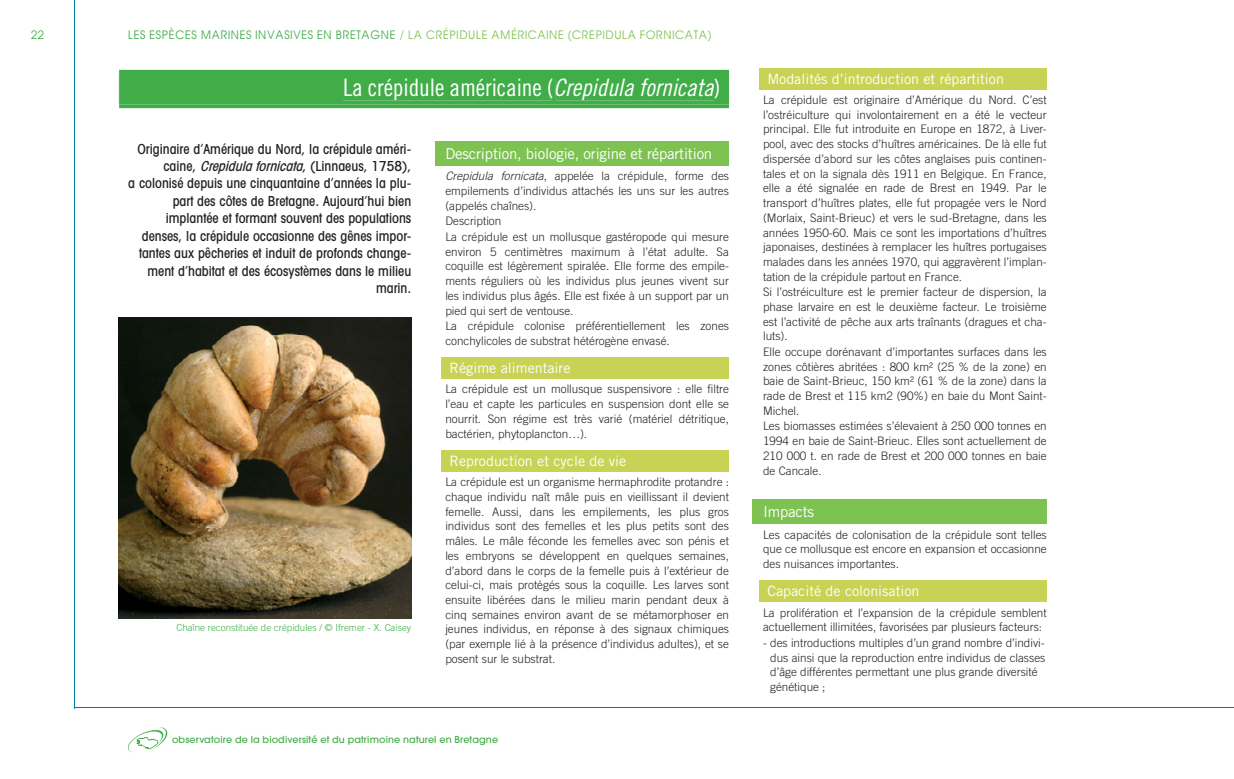
<style>
.page{position:relative;width:1234px;height:779px;background:#fff}
.page>*{position:absolute;margin:0;border:0;box-sizing:border-box;transform-origin:0 0}
.t1{font:24px "Trade Gothic Cond Eighteen";letter-spacing:-.005em;color:#fff}
.t2{font:15px "Trade Gothic";letter-spacing:-.015em;color:#fff}
.t3{font:14.25px "Trade Gothic";color:#fff}
.t4{font:500 condensed 13.8px/17.4px "Avant Garde";color:#231f20;text-align:right}
.t5{font:12px "Avant Garde";color:#7ec352}
.t6{font:12px "Avant Garde";color:#41ad49}
.t7{font:300 11.7px/14.9px "Trade Gothic";color:#231f20}
.t8{font:300 9.75px "Trade Gothic";color:#41ad49}
.t9{font:500 9.6px "Avant Garde";letter-spacing:.01em;color:#41ad49}
.s1{color:#41ad49}
.s2{font-family:"Trade Gothic Cond Eighteen Obl"}
.s3{font-style:italic}
</style>
<div class="page">
<svg style="left:127px;top:727px;width:41px;height:25px"></svg>
<hr style="left:74px;top:706px;width:1159px;height:1px;background:#00799c">
<hr style="left:74px;top:0;width:1px;height:707px;background:#00799c">
<div style="left:119px;top:70px;width:610px;height:38px;background:#41ad49"></div>
<div style="left:343px;top:78px;width:209px;height:22px;background:#41ad49"></div>
<div style="left:555px;top:78px;width:159px;height:22px;background:#41ad49"></div>
<hr style="left:714px;top:78px;width:4px;height:21px;background:#41ad49">
<div style="left:434px;top:141px;width:284px;height:24px;background:#7ec352"></div>
<div style="left:445px;top:141px;width:284px;height:24px;background:#7ec352"></div>
<div style="left:445px;top:357px;width:284px;height:21px;background:#c8d356"></div>
<div style="left:445px;top:450px;width:284px;height:21px;background:#c8d356"></div>
<div style="left:763px;top:68px;width:283px;height:21px;background:#c8d356"></div>
<div style="left:752px;top:499px;width:283px;height:24px;background:#7ec352"></div>
<div style="left:763px;top:499px;width:283px;height:24px;background:#7ec352"></div>
<div style="left:763px;top:580px;width:283px;height:21px;background:#c8d356"></div>
<img style="left:118px;top:317px;width:293px;height:301px">
<p class="t6" style="left:31px;top:30px;width:15px">22</p>
<p class="t5" style="left:128px;top:30px;width:585px"><span class="s1">LES ESPÈCES MARINES INVASIVES EN BRETAGNE</span> / LA CRÉPIDULE AMÉRICAINE (CREPIDULA FORNICATA)</p>
<p class="t1" style="left:343px;top:79px;width:379px">La crépidule américaine (<span class="s2">Crepidula fornicata</span>)</p>
<p class="t4" style="left:128px;top:141px;width:284px">Originaire d’Amérique du Nord, la crépidule améri&shy;caine, <span class="s3">Crepidula fornicata</span>, (Linnaeus, 1758),<br>a colonisé depuis une cinquantaine d’années la plu&shy;part des côtes de Bretagne. Aujourd’hui bien implantée et formant souvent des populations denses, la crépidule occasionne des gênes impor&shy;tantes aux pêcheries et induit de profonds change&shy;ment d’habitat et des écosystèmes dans le milieu marin.</p>
<p class="t2" style="left:445px;top:148px;width:268px">Description, biologie, origine et répartition</p>
<p class="t7" style="left:445px;top:170px;width:285px"><span class="s3">Crepidula fornicata</span>, appelée la crépidule, forme des empilements d’individus attachés les uns sur les autres (appelés chaînes).<br>Description<br>La crépidule est un mollusque gastéropode qui mesure environ 5 centimètres maximum à l’état adulte. Sa coquille est légèrement spiralée. Elle forme des empile&shy;ments réguliers où les individus plus jeunes vivent sur les individus plus âgés. Elle est fixée à un support par un pied qui sert de ventouse.<br>La crépidule colonise préférentiellement les zones conchylicoles de substrat hétérogène envasé.</p>
<p class="t3" style="left:449px;top:362px;width:122px">Régime alimentaire</p>
<p class="t7" style="left:445px;top:383px;width:285px;text-align:justify">La crépidule est un mollusque suspensivore : elle filtre l’eau et capte les particules en suspension dont elle se nourrit. Son régime est très varié (matériel détritique, bactérien, phytoplancton…).</p>
<p class="t3" style="left:449px;top:455px;width:178px">Reproduction et cycle de vie</p>
<p class="t7" style="left:445px;top:475px;width:285px;text-align:justify">La crépidule est un organisme hermaphrodite protandre : chaque individu naît mâle puis en vieillissant il devient femelle. Aussi, dans les empilements, les plus gros individus sont des femelles et les plus petits sont des mâles. Le mâle féconde les femelles avec son pénis et les embryons se développent en quelques semaines, d’abord dans le corps de la femelle puis à l’extérieur de celui-ci, mais protégés sous la coquille. Les larves sont ensuite libérées dans le milieu marin pendant deux à cinq semaines environ avant de se métamorphoser en jeunes individus, en réponse à des signaux chimiques (par exemple lié à la présence d’individus adultes), et se posent sur le substrat.</p>
<p class="t8" style="left:176px;top:624px;width:236px">Chaîne reconstituée de crépidules / © Ifremer - X. Caisey</p>
<p class="t9" style="left:172px;top:735px;width:327px">observatoire de la biodiversité et du patrimoine naturel en Bretagne</p>
<p class="t3" style="left:767px;top:73px;width:238px">Modalités d’introduction et répartition</p>
<p class="t7" style="left:763px;top:93px;width:285px">La crépidule est originaire d’Amérique du Nord. C’est l’ostréiculture qui involontairement en a été le vecteur principal. Elle fut introduite en Europe en 1872, à Liver&shy;pool, avec des stocks d’huîtres américaines. De là elle fut dispersée d’abord sur les côtes anglaises puis continen&shy;tales et on la signala dès 1911 en Belgique. En France, elle a été signalée en rade de Brest en 1949. Par le transport d’huîtres plates, elle fut propagée vers le Nord (Morlaix, Saint-Brieuc) et vers le sud-Bretagne, dans les années 1950-60. Mais ce sont les importations d’huîtres japonaises, destinées à remplacer les huîtres portugaises malades dans les années 1970, qui aggravèrent l’implan&shy;tation de la crépidule partout en France.<br>Si l’ostréiculture est le premier facteur de dispersion, la phase larvaire en est le deuxième facteur. Le troisième est l’activité de pêche aux arts traînants (dragues et cha&shy;luts).<br>Elle occupe dorénavant d’importantes surfaces dans les zones côtières abritées : 800 km² (25 % de la zone) en baie de Saint-Brieuc, 150 km² (61 % de la zone) dans la rade de Brest et 115 km2 (90%) en baie du Mont Saint-Michel.<br>Les biomasses estimées s’élevaient à 250 000 tonnes en 1994 en baie de Saint-Brieuc. Elles sont actuellement de 210 000 t. en rade de Brest et 200 000 tonnes en baie de Cancale.</p>
<p class="t2" style="left:763px;top:505px;width:53px">Impacts</p>
<p class="t7" style="left:763px;top:527px;width:285px;text-align:justify">Les capacités de colonisation de la crépidule sont telles que ce mollusque est encore en expansion et occasionne des nuisances importantes.</p>
<p class="t3" style="left:767px;top:585px;width:154px">Capacité de colonisation</p>
<p class="t7" style="left:763px;top:605px;width:285px">La prolifération et l’expansion de la crépidule semblent actuellement illimitées, favorisées par plusieurs facteurs:</p>
<p class="t7" style="left:770px;top:636px;width:276px;text-indent:-7px">- des introductions multiples d’un grand nombre d’indivi&shy;dus ainsi que la reproduction entre individus de classes d’âge différentes permettant une plus grande diversité génétique ;</p>
</div>
